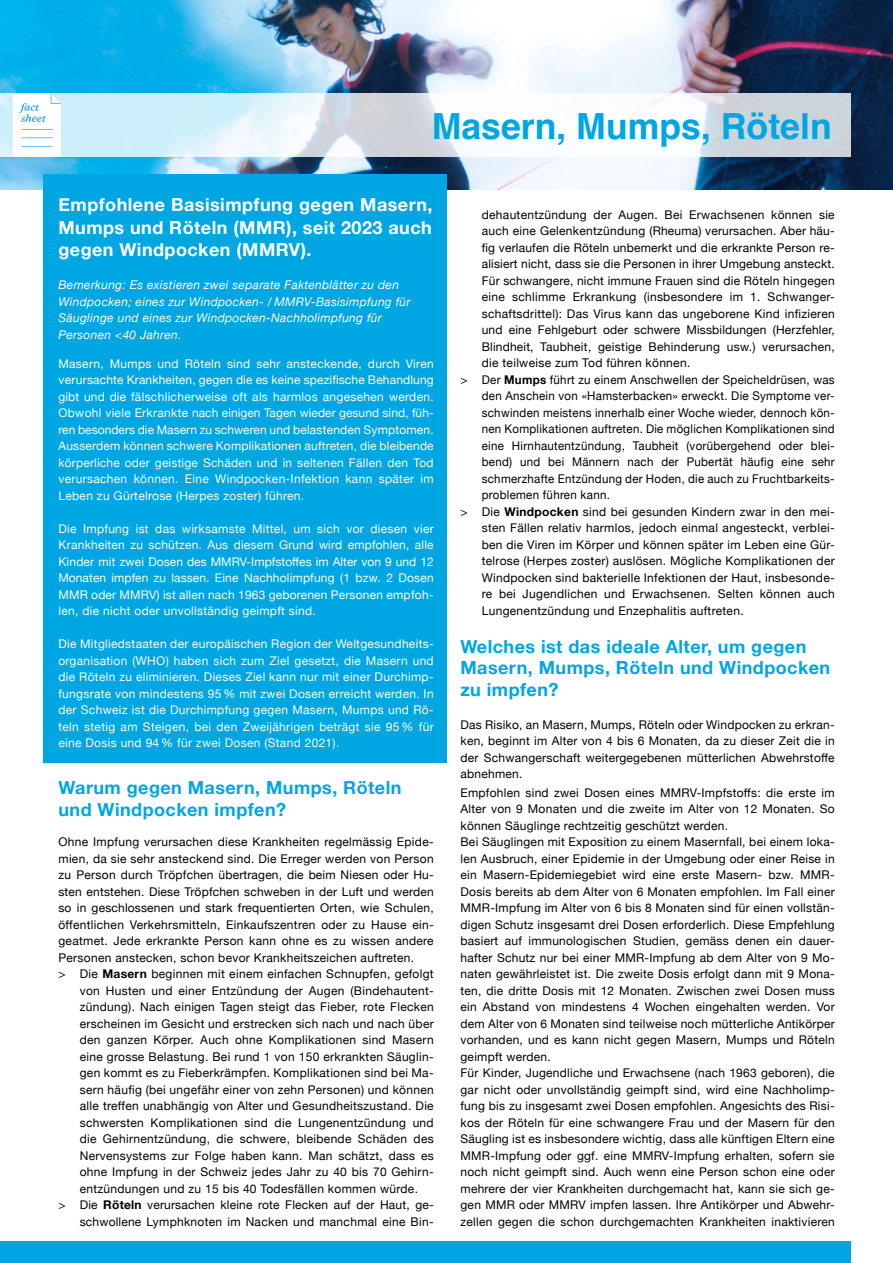
<style>
.page{position:relative;width:893px;height:1263px;background:#fff}
.page>*{position:absolute;margin:0;border:0;box-sizing:border-box;transform-origin:0 0}
.t1{font:700 36px "Helvetica";color:#00a6e2}
.t2{font:700 18px/21.6px "Helvetica Neue";letter-spacing:.025em;color:#00a6e2}
.t3{font:700 18px/22.5px "Helvetica Neue";letter-spacing:.025em;color:#fff;text-align:justify}
.t4{font:12px/16.5px "Helvetica Neue";letter-spacing:.025em;color:#000;text-align:justify}
.t5{font:12px/16.5px "Helvetica Neue";letter-spacing:.025em;color:#fff;text-align:justify}
.t6{font:12px "Helvetica Neue";letter-spacing:.025em;color:#000;scale:.96 1}
.t7{font:italic 12px/16.5px "Helvetica Neue";letter-spacing:.025em;color:#fff}
.s1{font-weight:700}
</style>
<div class="page">
<img style="left:0;top:0;width:893px;height:189px">
<svg style="left:0;top:94px;width:850px;height:63px"></svg>
<svg style="left:13px;top:94px;width:48px;height:63px"></svg>
<div style="left:43px;top:174px;width:403px;height:589px;background:#00a6e2"></div>
<div style="left:0;top:1242px;width:850px;height:21px;background:#00a6e2"></div>
<h1 class="t1" style="left:432px;top:104px;width:402px">Masern, Mumps, Röteln</h1>
<h2 class="t3" style="left:58px;top:194px;width:376px">Empfohlene Basisimpfung gegen Masern, Mumps und Röteln (MMR), seit 2023 auch gegen Windpocken (MMRV).</h2>
<p class="t7" style="left:58px;top:278px;width:354px">Bemerkung: Es existieren zwei separate Faktenblätter zu den Windpocken; eines zur Windpocken- / MMRV-Basisimpfung für Säuglinge und eines zur Windpocken-Nachholimpfung für Personen &lt;40 Jahren.</p>
<p class="t5" style="left:58px;top:356px;width:377px">Masern, Mumps und Röteln sind sehr ansteckende, durch Viren verursachte Krankheiten, gegen die es keine spezifische Behandlung gibt und die fälschlicherweise oft als harmlos angesehen werden.<br>Obwohl viele Erkrankte nach einigen Tagen wieder gesund sind, füh&shy;ren besonders die Masern zu schweren und belastenden Symptomen.<br>Ausserdem können schwere Komplikationen auftreten, die bleibende körperliche oder geistige Schäden und in seltenen Fällen den Tod verursachen können. Eine Windpocken-Infektion kann später im Leben zu Gürtelrose (Herpes zoster) führen.</p>
<p class="t5" style="left:58px;top:521px;width:377px">Die Impfung ist das wirksamste Mittel, um sich vor diesen vier Krankheiten zu schützen. Aus diesem Grund wird empfohlen, alle Kinder mit zwei Dosen des MMRV-Impfstoffes im Alter von 9 und 12<br>Monaten impfen zu lassen. Eine Nachholimpfung (1 bzw. 2 Dosen MMR oder MMRV) ist allen nach 1963 geborenen Personen empfoh&shy;len, die nicht oder unvollständig geimpft sind.</p>
<p class="t5" style="left:58px;top:636px;width:377px">Die Mitgliedstaaten der europäischen Region der Weltgesundheits&shy;organisation (WHO) haben sich zum Ziel gesetzt, die Masern und die Röteln zu eliminieren. Dieses Ziel kann nur mit einer Durchimp&shy;fungsrate von mindestens 95% mit zwei Dosen erreicht werden. In der Schweiz ist die Durchimpfung gegen Masern, Mumps und Rö&shy;teln stetig am Steigen, bei den Zweijährigen beträgt sie 95% für eine Dosis und 94% für zwei Dosen (Stand 2021).</p>
<h2 class="t2" style="left:58px;top:778px;width:345px">Warum gegen Masern, Mumps, Röteln und Windpocken impfen?</h2>
<p class="t4" style="left:58px;top:834px;width:377px">Ohne Impfung verursachen diese Krankheiten regelmässig Epide-</p>
<p class="t4" style="left:58px;top:851px;width:377px">mien, da sie sehr ansteckend sind. Die Erreger werden von Person</p>
<p class="t4" style="left:58px;top:867px;width:377px">zu Person durch Tröpfchen übertragen, die beim Niesen oder Hu-</p>
<p class="t4" style="left:58px;top:884px;width:377px">sten entstehen. Diese Tröpfchen schweben in der Luft und werden</p>
<p class="t4" style="left:58px;top:900px;width:377px">so in geschlossenen und stark frequentierten Orten, wie Schulen,</p>
<p class="t4" style="left:58px;top:917px;width:377px">öffentlichen Verkehrsmitteln, Einkaufszentren oder zu Hause ein-</p>
<p class="t4" style="left:58px;top:933px;width:377px">geatmet. Jede erkrankte Person kann ohne es zu wissen andere</p>
<p class="t4" style="left:58px;top:950px;width:357px">Personen anstecken, schon bevor Krankheitszeichen auftreten.</p>
<p class="t4" style="left:58px;top:966px;width:377px">&gt; Die <span class="s1">Masern</span> beginnen mit einem einfachen Schnupfen, gefolgt</p>
<p class="t4" style="left:80px;top:983px;width:355px">von Husten und einer Entzündung der Augen (Bindehautent-</p>
<p class="t4" style="left:80px;top:999px;width:355px">zündung). Nach einigen Tagen steigt das Fieber, rote Flecken</p>
<p class="t4" style="left:80px;top:1016px;width:355px">erscheinen im Gesicht und erstrecken sich nach und nach über</p>
<p class="t4" style="left:80px;top:1032px;width:355px">den ganzen Körper. Auch ohne Komplikationen sind Masern</p>
<p class="t4" style="left:80px;top:1049px;width:355px">eine grosse Belastung. Bei rund 1 von 150 erkrankten Säuglin-</p>
<p class="t4" style="left:80px;top:1065px;width:355px">gen kommt es zu Fieberkrämpfen. Komplikationen sind bei Ma-</p>
<p class="t4" style="left:80px;top:1082px;width:355px">sern häufig (bei ungefähr einer von zehn Personen) und können</p>
<p class="t4" style="left:80px;top:1098px;width:355px">alle treffen unabhängig von Alter und Gesundheitszustand. Die</p>
<p class="t4" style="left:80px;top:1115px;width:355px">schwersten Komplikationen sind die Lungenentzündung und</p>
<p class="t4" style="left:80px;top:1131px;width:355px">die Gehirnentzündung, die schwere, bleibende Schäden des</p>
<p class="t4" style="left:80px;top:1148px;width:356px">Nervensystems zur Folge haben kann. Man schätzt, dass es</p>
<p class="t4" style="left:80px;top:1164px;width:355px">ohne Impfung in der Schweiz jedes Jahr zu 40 bis 70 Gehirn-</p>
<p class="t4" style="left:80px;top:1181px;width:340px">entzündungen und zu 15 bis 40 Todesfällen kommen würde.</p>
<p class="t4" style="left:58px;top:1197px;width:377px">&gt; Die <span class="s1">Röteln</span> verursachen kleine rote Flecken auf der Haut, ge-</p>
<p class="t4" style="left:80px;top:1214px;width:355px">schwollene Lymphknoten im Nacken und manchmal eine Bin-</p>
<p class="t4" style="left:482px;top:207px;width:354px">dehautentzündung der Augen. Bei Erwachsenen können sie</p>
<p class="t4" style="left:482px;top:223px;width:354px">auch eine Gelenkentzündung (Rheuma) verursachen. Aber häu-</p>
<p class="t4" style="left:482px;top:240px;width:354px">fig verlaufen die Röteln unbemerkt und die erkrankte Person re-</p>
<p class="t4" style="left:482px;top:256px;width:354px">alisiert nicht, dass sie die Personen in ihrer Umgebung ansteckt.</p>
<p class="t4" style="left:482px;top:273px;width:354px">Für schwangere, nicht immune Frauen sind die Röteln hingegen</p>
<p class="t4" style="left:482px;top:289px;width:354px">eine schlimme Erkrankung (insbesondere im 1. Schwanger-</p>
<p class="t4" style="left:482px;top:306px;width:354px">schaftsdrittel): Das Virus kann das ungeborene Kind infizieren</p>
<p class="t4" style="left:482px;top:322px;width:354px">und eine Fehlgeburt oder schwere Missbildungen (Herzfehler,</p>
<p class="t4" style="left:482px;top:339px;width:354px">Blindheit, Taubheit, geistige Behinderung usw.) verursachen,</p>
<p class="t4" style="left:482px;top:355px;width:210px">die teilweise zum Tod führen können.</p>
<p class="t4" style="left:460px;top:372px;width:376px">&gt; Der <span class="s1">Mumps</span> führt zu einem Anschwellen der Speicheldrüsen, was</p>
<p class="t6" style="left:482px;top:387px;width:369px">den Anschein von «Hamsterbacken» erweckt. Die Symptome ver-</p>
<p class="t6" style="left:482px;top:404px;width:369px">schwinden meistens innerhalb einer Woche wieder, dennoch kön-</p>
<p class="t6" style="left:482px;top:420px;width:369px">nen Komplikationen auftreten. Die möglichen Komplikationen sind</p>
<p class="t6" style="left:482px;top:437px;width:369px">eine Hirnhautentzündung, Taubheit (vorübergehend oder blei-</p>
<p class="t6" style="left:482px;top:453px;width:369px">bend) und bei Männern nach der Pubertät häufig eine sehr</p>
<p class="t6" style="left:482px;top:470px;width:369px">schmerzhafte Entzündung der Hoden, die auch zu Fruchtbarkeits-</p>
<p class="t6" style="left:482px;top:486px;width:135px">problemen führen kann.</p>
<p class="t4" style="left:460px;top:504px;width:376px">&gt; Die <span class="s1">Windpocken</span> sind bei gesunden Kindern zwar in den mei-</p>
<p class="t4" style="left:482px;top:520px;width:354px">sten Fällen relativ harmlos, jedoch einmal angesteckt, verblei-</p>
<p class="t4" style="left:482px;top:537px;width:354px">ben die Viren im Körper und können später im Leben eine Gür-</p>
<p class="t4" style="left:482px;top:553px;width:354px">telrose (Herpes zoster) auslösen. Mögliche Komplikationen der</p>
<p class="t4" style="left:482px;top:570px;width:354px">Windpocken sind bakterielle Infektionen der Haut, insbesonde-</p>
<p class="t4" style="left:482px;top:586px;width:354px">re bei Jugendlichen und Erwachsenen. Selten können auch</p>
<p class="t4" style="left:482px;top:603px;width:263px">Lungenentzündung und Enzephalitis auftreten.</p>
<h2 class="t2" style="left:460px;top:636px;width:371px">Welches ist das ideale Alter, um gegen<br>Masern, Mumps, Röteln und Windpocken zu impfen?</h2>
<p class="t4" style="left:460px;top:717px;width:376px">Das Risiko, an Masern, Mumps, Röteln oder Windpocken zu erkran&shy;ken, beginnt im Alter von 4 bis 6 Monaten, da zu dieser Zeit die in der Schwangerschaft weitergegebenen mütterlichen Abwehrstoffe abnehmen.</p>
<p class="t4" style="left:460px;top:785px;width:376px;text-align:left">Empfohlen sind zwei Dosen eines MMRV-Impfstoffs: die erste im Alter von 9 Monaten und die zweite im Alter von 12 Monaten. So können Säuglinge rechtzeitig geschützt werden.<br>Bei Säuglingen mit Exposition zu einem Masernfall, bei einem loka&shy;len Ausbruch, einer Epidemie in der Umgebung oder einer Reise in ein Masern-Epidemiegebiet wird eine erste Masern- bzw. MMR-Dosis bereits ab dem Alter von 6 Monaten empfohlen. Im Fall einer MMR-Impfung im Alter von 6 bis 8 Monaten sind für einen vollstän&shy;digen Schutz insgesamt drei Dosen erforderlich. Diese Empfehlung basiert auf immunologischen Studien, gemäss denen ein dauer&shy;hafter Schutz nur bei einer MMR-Impfung ab dem Alter von 9 Mo&shy;naten gewährleistet ist. Die zweite Dosis erfolgt dann mit 9 Mona&shy;ten, die dritte Dosis mit 12 Monaten. Zwischen zwei Dosen muss ein Abstand von mindestens 4 Wochen eingehalten werden. Vor dem Alter von 6 Monaten sind teilweise noch mütterliche Antikörper vorhanden, und es kann nicht gegen Masern, Mumps und Röteln geimpft werden.<br>Für Kinder, Jugendliche und Erwachsene (nach 1963 geboren), die gar nicht oder unvollständig geimpft sind, wird eine Nachholimp&shy;fung bis zu insgesamt zwei Dosen empfohlen. Angesichts des Risi&shy;kos der Röteln für eine schwangere Frau und der Masern für den Säugling ist es insbesondere wichtig, dass alle künftigen Eltern eine MMR-Impfung oder ggf. eine MMRV-Impfung erhalten, sofern sie noch nicht geimpft sind. Auch wenn eine Person schon eine oder mehrere der vier Krankheiten durchgemacht hat, kann sie sich ge&shy;gen MMR oder MMRV impfen lassen. Ihre Antikörper und Abwehr&shy;zellen gegen die schon durchgemachten Krankheiten inaktivieren</p>
</div>
